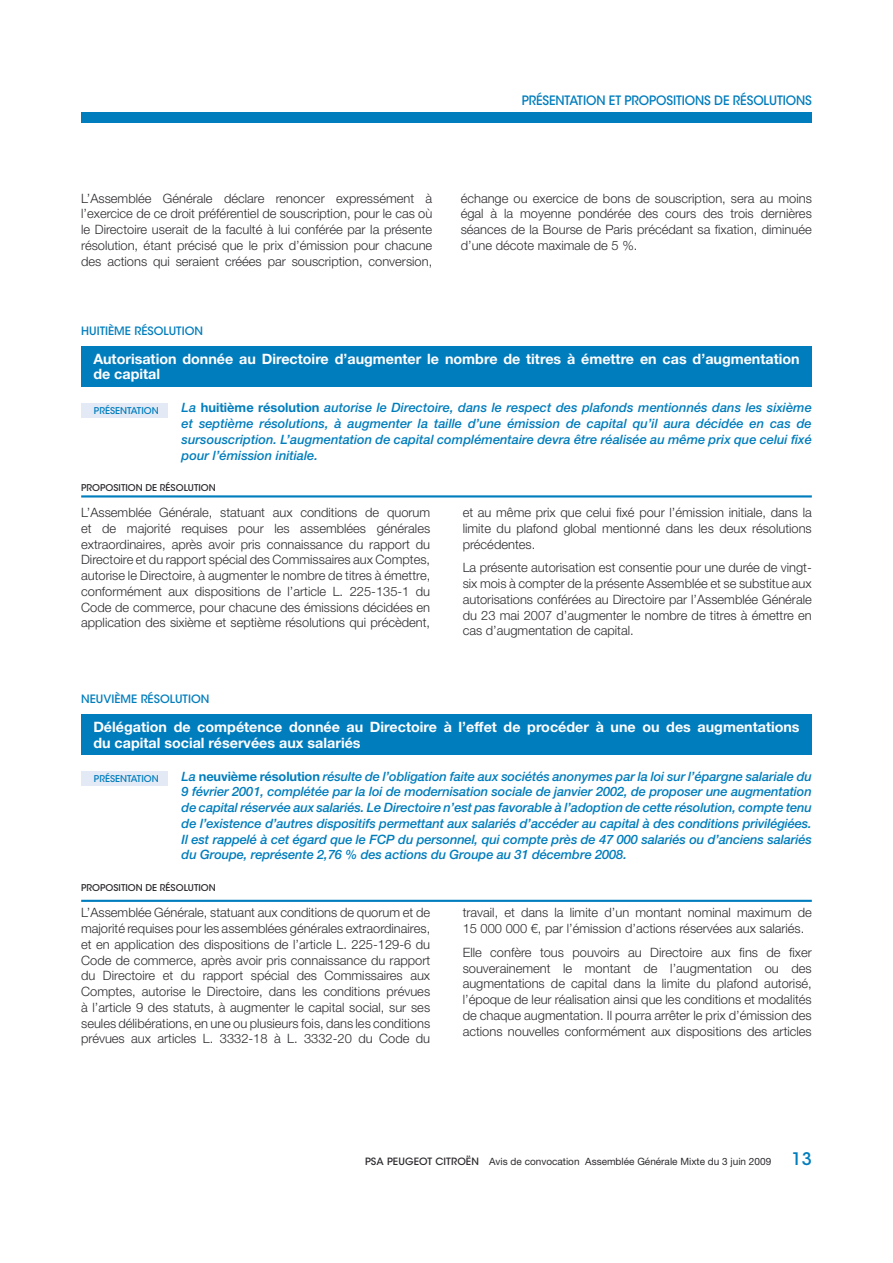
<style>
.page{position:relative;width:893px;height:1263px;background:#fff}
.page>*{position:absolute;margin:0;border:0;box-sizing:border-box;transform-origin:0 0}
.t1{font:700 14.25px/15.8px "Helvetica Neue LT Std";color:#fffeff}
.t2{font:300 12.9px/15.8px "Helvetica Neue LT Std";color:#2e2b2f;text-align:justify}
.t3{font:italic 500 12.9px/15.8px "Helvetica Neue LT Std";letter-spacing:-.005em;color:#007dbd;text-align:justify}
.t4{font:500 12.9px "ITC Avant Garde Std";letter-spacing:-.01em;color:#007dbd;scale:.95 1}
.t5{font:500 11.4px "ITC Avant Garde Std";color:#007dbd}
.t6{font:10.05px "Helvetica Neue LT Std";color:#2e2b2f}
.t7{font:500 9.3px "ITC Avant Garde Std";color:#2e2b2f}
.t8{font:500 9.3px "ITC Avant Garde Std";color:#007dbd}
.s1{font-weight:700;font-style:normal}
.s2{font-family:"ITC Avant Garde Std";font-weight:500}
.s3{font-family:"ITC Avant Garde Std";font-weight:500;font-size:17.1px;color:#007dbd}
</style>
<div class="page">
<div style="left:81px;top:112px;width:730px;height:10px;background:#007dbd"></div>
<div style="left:81px;top:403px;width:86px;height:15px;background:#e4eaf5"></div>
<div style="left:81px;top:771px;width:86px;height:15px;background:#e4eaf5"></div>
<hr style="left:81px;top:495px;width:730px;height:3px;background:#007dbd">
<hr style="left:81px;top:900px;width:730px;height:2px;background:#007dbd">
<div style="left:81px;top:346px;width:730px;height:41px;background:#007dbd"></div>
<div style="left:81px;top:714px;width:730px;height:41px;background:#007dbd"></div>
<p class="t4" style="left:521px;top:93px;width:307px">PRÉSENTATION ET PROPOSITIONS DE RÉSOLUTIONS</p>
<p class="t2" style="left:81px;top:191px;width:352px">L’Assemblée Générale déclare renoncer expressément à l’exercice de ce droit préférentiel de souscription, pour le cas où le Directoire userait de la faculté à lui conférée par la présente résolution, étant précisé que le prix d’émission pour chacune des actions qui seraient créées par souscription, conversion,</p>
<p class="t2" style="left:460px;top:191px;width:352px">échange ou exercice de bons de souscription, sera au moins égal à la moyenne pondérée des cours des trois dernières séances de la Bourse de Paris précédant sa fixation, diminuée d’une décote maximale de 5 %.</p>
<p class="t5" style="left:81px;top:324px;width:123px">HUITIÈME RÉSOLUTION</p>
<p class="t1" style="left:93px;top:352px;width:707px">Autorisation donnée au Directoire d’augmenter le nombre de titres à émettre en cas d’augmentation de capital</p>
<p class="t8" style="left:94px;top:405px;width:66px">PRÉSENTATION</p>
<p class="t3" style="left:182px;top:401px;width:631px">La <span class="s1">huitième résolution</span> autorise le Directoire, dans le respect des plafonds mentionnés dans les sixième et septième résolutions, à augmenter la taille d’une émission de capital qu’il aura décidée en cas de sursouscription. L’augmentation de capital complémentaire devra être réalisée au même prix que celui fixé pour l’émission initiale.</p>
<p class="t7" style="left:81px;top:482px;width:136px">PROPOSITION DE RÉSOLUTION</p>
<p class="t2" style="left:81px;top:506px;width:350px">L’Assemblée Générale, statuant aux conditions de quorum et de majorité requises pour les assemblées générales extraordinaires, après avoir pris connaissance du rapport du Directoire et du rapport spécial des Commissaires aux Comptes, autorise le Directoire, à augmenter le nombre de titres à émettre, conformément aux dispositions de l’article L. 225-135-1 du Code de commerce, pour chacune des émissions décidées en application des sixième et septième résolutions qui précèdent,</p>
<p class="t2" style="left:462px;top:506px;width:350px">et au même prix que celui fixé pour l’émission initiale, dans la limite du plafond global mentionné dans les deux résolutions précédentes.</p>
<p class="t2" style="left:462px;top:561px;width:350px">La présente autorisation est consentie pour une durée de vingt&shy;six mois à compter de la présente Assemblée et se substitue aux autorisations conférées au Directoire par l’Assemblée Générale du 23 mai 2007 d’augmenter le nombre de titres à émettre en cas d’augmentation de capital.</p>
<p class="t5" style="left:81px;top:692px;width:130px">NEUVIÈME RÉSOLUTION</p>
<p class="t1" style="left:93px;top:720px;width:707px">Délégation de compétence donnée au Directoire à l’effet de procéder à une ou des augmentations du capital social réservées aux salariés</p>
<p class="t8" style="left:94px;top:773px;width:66px">PRÉSENTATION</p>
<p class="t3" style="left:182px;top:769px;width:631px">La <span class="s1">neuvième résolution</span> résulte de l’obligation faite aux sociétés anonymes par la loi sur l’épargne salariale du 9 février 2001, complétée par la loi de modernisation sociale de janvier 2002, de proposer une augmentation de capital réservée aux salariés. Le Directoire n’est pas favorable à l’adoption de cette résolution, compte tenu de l’existence d’autres dispositifs permettant aux salariés d’accéder au capital à des conditions privilégiées.<br>Il est rappelé à cet égard que le FCP du personnel, qui compte près de 47 000 salariés ou d’anciens salariés du Groupe, représente 2,76 % des actions du Groupe au 31 décembre 2008.</p>
<p class="t7" style="left:81px;top:882px;width:136px">PROPOSITION DE RÉSOLUTION</p>
<p class="t2" style="left:81px;top:906px;width:350px">L’Assemblée Générale, statuant aux conditions de quorum et de majorité requises pour les assemblées générales extraordinaires, et en application des dispositions de l’article L. 225-129-6 du Code de commerce, après avoir pris connaissance du rapport du Directoire et du rapport spécial des Commissaires aux Comptes, autorise le Directoire, dans les conditions prévues à l’article 9 des statuts, à augmenter le capital social, sur ses seules délibérations, en une ou plusieurs fois, dans les conditions prévues aux articles L. 3332-18 à L. 3332-20 du Code du</p>
<p class="t2" style="left:462px;top:906px;width:350px">travail, et dans la limite d’un montant nominal maximum de<br>15 000 000 €, par l’émission d’actions réservées aux salariés.</p>
<p class="t2" style="left:462px;top:945px;width:350px">Elle confère tous pouvoirs au Directoire aux fins de fixer souverainement le montant de l’augmentation ou des augmentations de capital dans la limite du plafond autorisé, l’époque de leur réalisation ainsi que les conditions et modalités de chaque augmentation. Il pourra arrêter le prix d’émission des actions nouvelles conformément aux dispositions des articles</p>
<p class="t6" style="left:365px;top:1155px;width:448px"><span class="s2">PSA PEUGEOT CITROËN</span> Avis de convocation Assemblée Générale Mixte du 3 juin 2009 <span class="s3">13</span></p>
</div>
